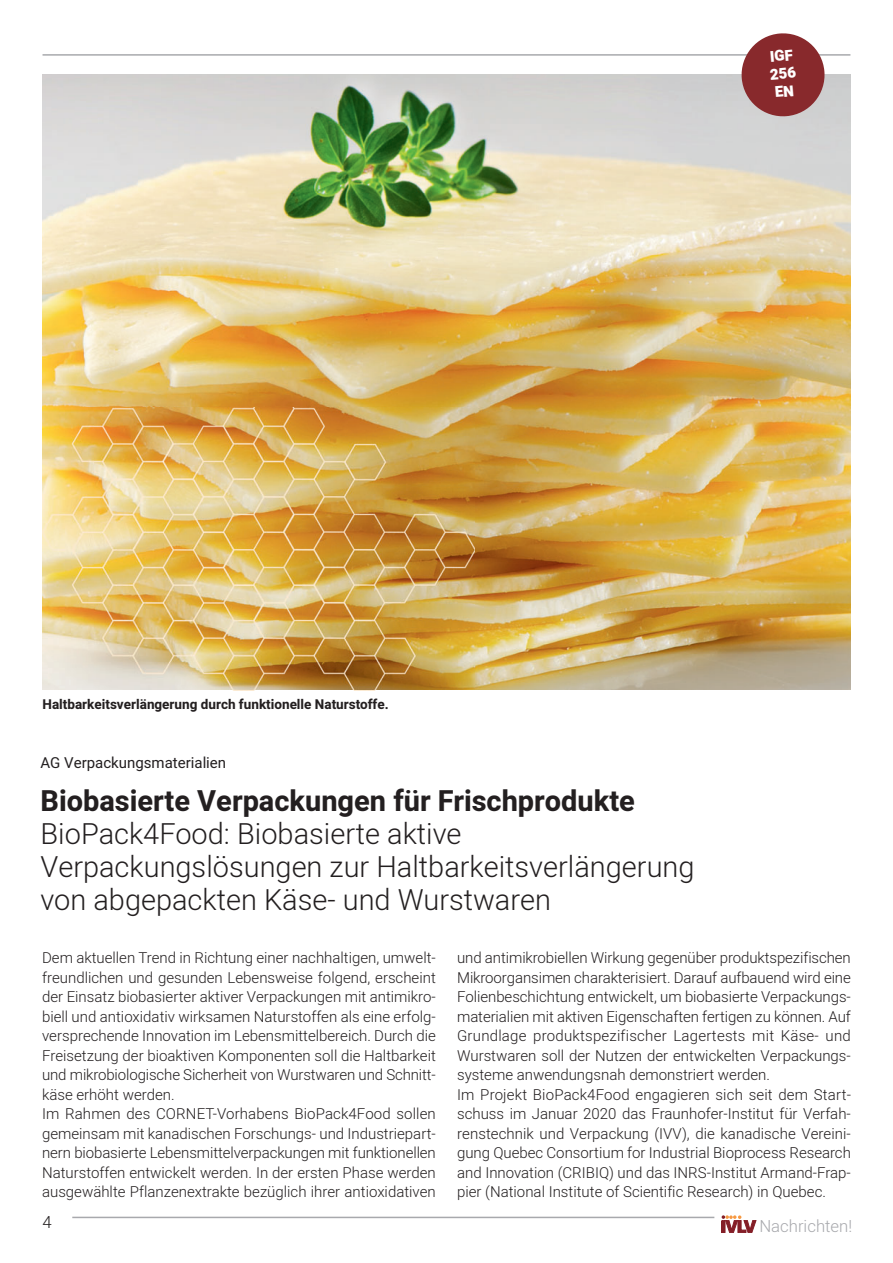
<style>
.page{position:relative;width:893px;height:1263px;background:#fff}
.page>*{position:absolute;margin:0;border:0;box-sizing:border-box;transform-origin:0 0}
.t1{font:300 28.95px/33px "Heebo";color:#231f20}
.t2{font:700 28.95px "Heebo";color:#231f20}
.t3{font:300 16.65px "Heebo";color:#a8a9ad}
.t4{font:300 16.65px "Heebo";color:#231f20}
.t5{font:300 15px/19.5px "Heebo";color:#231f20}
.t6{font:15px "Heebo";color:#231f20}
.t7{font:900 15px/18px "Heebo";color:#fff;text-align:justify}
.t8{font:700 13.5px "Heebo";color:#231f20}
</style>
<div class="page">
<img style="left:43px;top:74px;width:807px;height:616px">
<hr style="left:72px;top:1217px;width:642px;height:1px;background:#a8a9ad">
<svg style="left:722px;top:1215px;width:34px;height:17px"></svg>
<hr style="left:43px;top:54px;width:807px;height:2px;background:#a8a9ad">
<svg style="left:740px;top:33px;width:86px;height:85px;background:#a05a5c"></svg>
<img style="left:42px;top:408px;width:433px;height:283px">
<p class="t7" style="left:768px;top:48px;width:28px;rotate:-5deg">IGF 256<br>EN</p>
<p class="t8" style="left:43px;top:695px;width:348px">Haltbarkeitsverlängerung durch funktionelle Naturstoffe.</p>
<p class="t6" style="left:40px;top:752px;width:187px">AG Verpackungsmaterialien</p>
<h1 class="t2" style="left:40px;top:781px;width:596px">Biobasierte Verpackungen für Frischprodukte</h1>
<h1 class="t1" style="left:40px;top:818px;width:656px">BioPack4Food: Biobasierte aktive<br>Verpackungslösungen zur Haltbarkeitsverlängerung von abgepackten Käse- und Wurstwaren</h1>
<p class="t5" style="left:42px;top:948px;width:395px">Dem aktuellen Trend in Richtung einer nachhaltigen, umwelt&shy;freundlichen und gesunden Lebensweise folgend, erscheint der Einsatz biobasierter aktiver Verpackungen mit antimikro&shy;biell und antioxidativ wirksamen Naturstoffen als eine erfolg&shy;versprechende Innovation im Lebensmittelbereich. Durch die Freisetzung der bioaktiven Komponenten soll die Haltbarkeit und mikrobiologische Sicherheit von Wurstwaren und Schnitt&shy;käse erhöht werden.<br>Im Rahmen des CORNET-Vorhabens BioPack4Food sollen gemeinsam mit kanadischen Forschungs- und Industriepart&shy;nern biobasierte Lebensmittelverpackungen mit funktionellen Naturstoffen entwickelt werden. In der ersten Phase werden ausgewählte Pflanzenextrakte bezüglich ihrer antioxidativen</p>
<p class="t5" style="left:457px;top:948px;width:395px">und antimikrobiellen Wirkung gegenüber produktspezifischen Mikroorgansimen charakterisiert. Darauf aufbauend wird eine Folienbeschichtung entwickelt, um biobasierte Verpackungs&shy;materialien mit aktiven Eigenschaften fertigen zu können. Auf Grundlage produktspezifischer Lagertests mit Käse- und Wurstwaren soll der Nutzen der entwickelten Verpackungs&shy;systeme anwendungsnah demonstriert werden.<br>Im Projekt BioPack4Food engagieren sich seit dem Start&shy;schuss im Januar 2020 das Fraunhofer-Institut für Verfah&shy;renstechnik und Verpackung (IVV), die kanadische Vereini&shy;gung Quebec Consortium for Industrial Bioprocess Research and Innovation (CRIBIQ) und das INRS-Institut Armand-Frap&shy;pier (National Institute of Scientific Research) in Quebec.</p>
<p class="t4" style="left:42px;top:1210px;width:11px">4</p>
<p class="t3" style="left:759px;top:1215px;width:94px">Nachrichten!</p>
</div>
